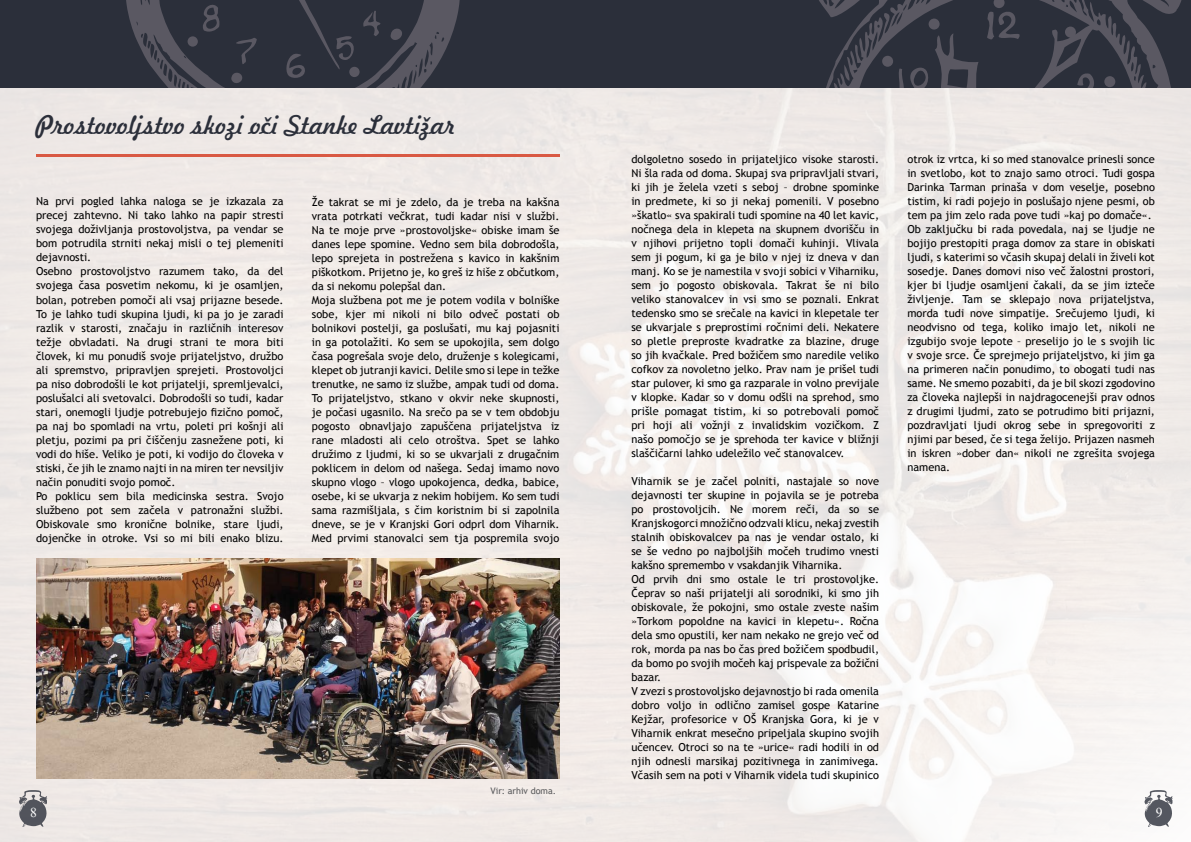
<style>
.page{position:relative;width:1191px;height:842px;background:#fff}
.page>*{position:absolute;margin:0;border:0;box-sizing:border-box;transform-origin:0 0}
.t1{font:25px "Freehand 521 BT Regular C";color:#2b2f3a}
.t2{font:13.6px "Times New Roman";color:#fff}
.t3{font:11px/14px "Trebuchet MS";color:#000}
.t4{font:9px "Trebuchet MS";color:#58595b}
</style>
<div class="page">
<img style="left:0;top:87px;width:1191px;height:755px">
<hr style="left:36px;top:155px;width:523px;height:2px;background:#d95943">
<img style="left:36px;top:559px;width:523px;height:219px">
<div style="left:0;top:0;width:595px;height:87px;background:#2b2f3a"></div>
<svg style="left:126px;top:0;width:334px;height:87px"></svg>
<div style="left:595px;top:0;width:596px;height:87px;background:#2b2f3a"></div>
<svg style="left:819px;top:0;width:363px;height:87px"></svg>
<svg style="left:1144px;top:790px;width:28px;height:37px"></svg>
<svg style="left:19px;top:790px;width:28px;height:37px"></svg>
<h1 class="t1" style="left:36px;top:109px;width:421px">Prostovoljstvo skozi oči Stanke Lavtižar</h1>
<p class="t3" style="left:36px;top:195px;width:249px">Na prvi pogled lahka naloga se je izkazala za precej zahtevno. Ni tako lahko na papir stresti svojega doživljanja prostovoljstva, pa vendar se bom potrudila strniti nekaj misli o tej plemeniti dejavnosti.<br>Osebno prostovoljstvo razumem tako, da del svojega časa posvetim nekomu, ki je osamljen, bolan, potreben pomoči ali vsaj prijazne besede.<br>To je lahko tudi skupina ljudi, ki pa jo je zaradi razlik v starosti, značaju in različnih interesov težje obvladati. Na drugi strani te mora biti človek, ki mu ponudiš svoje prijateljstvo, družbo ali spremstvo, pripravljen sprejeti. Prostovoljci pa niso dobrodošli le kot prijatelji, spremljevalci, poslušalci ali svetovalci. Dobrodošli so tudi, kadar stari, onemogli ljudje potrebujejo fizično pomoč, pa naj bo spomladi na vrtu, poleti pri košnji ali pletju, pozimi pa pri čiščenju zasnežene poti, ki vodi do hiše. Veliko je poti, ki vodijo do človeka v stiski, če jih le znamo najti in na miren ter nevsiljiv način ponuditi svojo pomoč.<br>Po poklicu sem bila medicinska sestra. Svojo službeno pot sem začela v patronažni službi.<br>Obiskovale smo kronične bolnike, stare ljudi, dojenčke in otroke. Vsi so mi bili enako blizu.</p>
<p class="t3" style="left:312px;top:195px;width:249px">Že takrat se mi je zdelo, da je treba na kakšna vrata potrkati večkrat, tudi kadar nisi v službi.<br>Na te moje prve »prostovoljske« obiske imam še danes lepe spomine. Vedno sem bila dobrodošla, lepo sprejeta in postrežena s kavico in kakšnim piškotkom. Prijetno je, ko greš iz hiše z občutkom, da si nekomu polepšal dan.<br>Moja službena pot me je potem vodila v bolniške sobe, kjer mi nikoli ni bilo odveč postati ob bolnikovi postelji, ga poslušati, mu kaj pojasniti in ga potolažiti. Ko sem se upokojila, sem dolgo časa pogrešala svoje delo, druženje s kolegicami, klepet ob jutranji kavici. Delile smo si lepe in težke trenutke, ne samo iz službe, ampak tudi od doma.<br>To prijateljstvo, stkano v okvir neke skupnosti, je počasi ugasnilo. Na srečo pa se v tem obdobju pogosto obnavljajo zapuščena prijateljstva iz rane mladosti ali celo otroštva. Spet se lahko družimo z ljudmi, ki so se ukvarjali z drugačnim poklicem in delom od našega. Sedaj imamo novo skupno vlogo – vlogo upokojenca, dedka, babice, osebe, ki se ukvarja z nekim hobijem. Ko sem tudi sama razmišljala, s čim koristnim bi si zapolnila dneve, se je v Kranjski Gori odprl dom Viharnik.<br>Med prvimi stanovalci sem tja pospremila svojo</p>
<p class="t4" style="left:490px;top:785px;width:67px">Vir: arhiv doma.</p>
<p class="t3" style="left:631px;top:152px;width:249px;text-align:justify">dolgoletno sosedo in prijateljico visoke starosti.<br>Ni šla rada od doma. Skupaj sva pripravljali stvari, ki jih je želela vzeti s seboj – drobne spominke in predmete, ki so ji nekaj pomenili. V posebno »škatlo« sva spakirali tudi spomine na 40 let kavic, nočnega dela in klepeta na skupnem dvorišču in v njihovi prijetno topli domači kuhinji. Vlivala sem ji pogum, ki ga je bilo v njej iz dneva v dan manj. Ko se je namestila v svoji sobici v Viharniku, sem jo pogosto obiskovala. Takrat še ni bilo veliko stanovalcev in vsi smo se poznali. Enkrat tedensko smo se srečale na kavici in klepetale ter se ukvarjale s preprostimi ročnimi deli. Nekatere so pletle preproste kvadratke za blazine, druge so jih kvačkale. Pred božičem smo naredile veliko cofkov za novoletno jelko. Prav nam je prišel tudi star pulover, ki smo ga razparale in volno previjale v klopke. Kadar so v domu odšli na sprehod, smo prišle pomagat tistim, ki so potrebovali pomoč pri hoji ali vožnji z invalidskim vozičkom. Z našo pomočjo se je sprehoda ter kavice v bližnji slaščičarni lahko udeležilo več stanovalcev.</p>
<p class="t3" style="left:631px;top:474px;width:249px">Viharnik se je začel polniti, nastajale so nove dejavnosti ter skupine in pojavila se je potreba po prostovoljcih. Ne morem reči, da so se Kranjskogorci množično odzvali klicu, nekaj zvestih stalnih obiskovalcev pa nas je vendar ostalo, ki se še vedno po najboljših močeh trudimo vnesti kakšno spremembo v vsakdanjik Viharnika.<br>Od prvih dni smo ostale le tri prostovoljke.<br>Čeprav so naši prijatelji ali sorodniki, ki smo jih obiskovale, že pokojni, smo ostale zveste našim »Torkom popoldne na kavici in klepetu«. Ročna dela smo opustili, ker nam nekako ne grejo več od rok, morda pa nas bo čas pred božičem spodbudil, da bomo po svojih močeh kaj prispevale za božični bazar.<br>V zvezi s prostovoljsko dejavnostjo bi rada omenila dobro voljo in odlično zamisel gospe Katarine Kejžar, profesorice v OŠ Kranjska Gora, ki je v Viharnik enkrat mesečno pripeljala skupino svojih učencev. Otroci so na te »urice« radi hodili in od njih odnesli marsikaj pozitivnega in zanimivega.<br>Včasih sem na poti v Viharnik videla tudi skupinico</p>
<p class="t3" style="left:907px;top:152px;width:249px">otrok iz vrtca, ki so med stanovalce prinesli sonce in svetlobo, kot to znajo samo otroci. Tudi gospa Darinka Tarman prinaša v dom veselje, posebno tistim, ki radi pojejo in poslušajo njene pesmi, ob tem pa jim zelo rada pove tudi »kaj po domače«.<br>Ob zaključku bi rada povedala, naj se ljudje ne bojijo prestopiti praga domov za stare in obiskati ljudi, s katerimi so včasih skupaj delali in živeli kot sosedje. Danes domovi niso več žalostni prostori, kjer bi ljudje osamljeni čakali, da se jim izteče življenje. Tam se sklepajo nova prijateljstva, morda tudi nove simpatije. Srečujemo ljudi, ki neodvisno od tega, koliko imajo let, nikoli ne izgubijo svoje lepote – preselijo jo le s svojih lic v svoje srce. Če sprejmejo prijateljstvo, ki jim ga na primeren način ponudimo, to obogati tudi nas same. Ne smemo pozabiti, da je bil skozi zgodovino za človeka najlepši in najdragocenejši prav odnos z drugimi ljudmi, zato se potrudimo biti prijazni, pozdravljati ljudi okrog sebe in spregovoriti z njimi par besed, če si tega želijo. Prijazen nasmeh in iskren »dober dan« nikoli ne zgrešita svojega namena.</p>
<p class="t2" style="left:30px;top:803px;width:8px">8</p>
<p class="t2" style="left:1155px;top:803px;width:8px">9</p>
</div>
